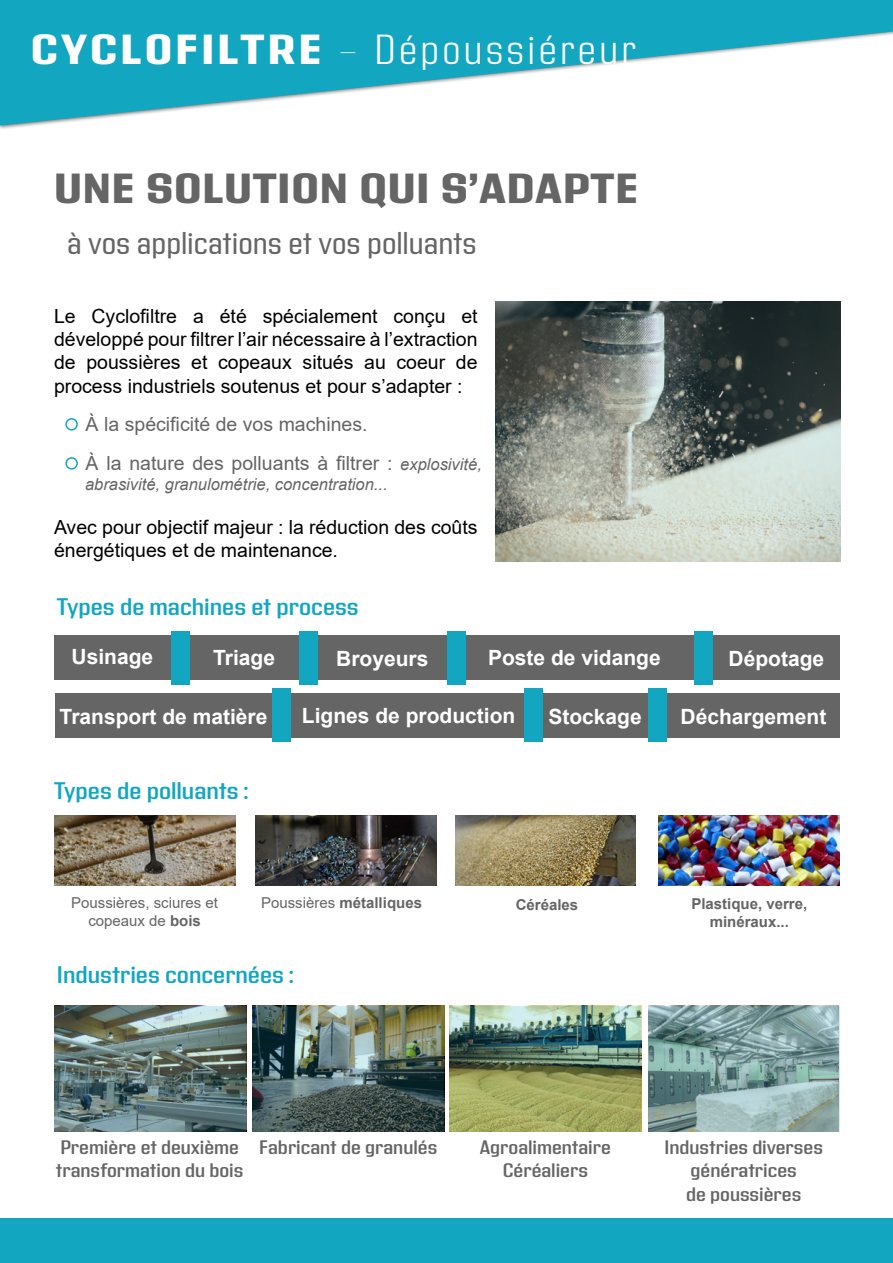
<style>
.page{position:relative;width:893px;height:1263px;background:#fff}
.page>*{position:absolute;margin:0;border:0;box-sizing:border-box;transform-origin:0 0}
.t1{font:300 42px "Address Sans Pro";letter-spacing:.08em;color:#fff}
.t2{font:800 42px "Address Sans Pro";letter-spacing:.02em;color:#656565}
.t3{font:31.5px "Address Sans Pro";color:#656565}
.t4{font:600 24px "Address Sans Pro";color:#13a6c1}
.t5{font:700 21px "Arial";color:#fff}
.t6{font:19.5px/23.4px "Arial";color:#000;text-align:justify}
.t7{font:600 19.5px/23.4px "Address Sans Pro";color:#656565;text-align:center}
.t8{font:19.5px/39px "Arial";color:#656565}
.t9{font:italic 16.5px "Arial";color:#656565}
.t10{font:700 15px/18px "Arial";color:#656565;text-align:center}
.t11{font:15px/18px "Arial";color:#656565;text-align:center}
.s1{font-weight:800}
.s2{font-weight:100}
.s3{font-style:italic;font-size:16.5px}
.s4{font-weight:700}
.s5{font-weight:400}
</style>
<div class="page">
<div style="left:0;top:1218px;width:893px;height:45px;background:#13a6c1"></div>
<svg style="left:0;top:0;width:893px;height:125px;fill:#13a6c1"></svg>
<img style="left:495px;top:302px;width:346px;height:259px">
<img style="left:54px;top:1006px;width:191px;height:125px">
<img style="left:253px;top:1006px;width:191px;height:125px">
<img style="left:450px;top:1006px;width:191px;height:125px">
<svg style="left:648px;top:1006px;width:191px;height:125px;background:#84a3a2"></svg>
<div style="left:55px;top:635px;width:116px;height:45px;background:#656565"></div>
<div style="left:189px;top:635px;width:110px;height:45px;background:#656565"></div>
<div style="left:318px;top:635px;width:139px;height:45px;background:#656565"></div>
<div style="left:454px;top:635px;width:240px;height:45px;background:#656565"></div>
<div style="left:713px;top:635px;width:127px;height:45px;background:#656565"></div>
<div style="left:55px;top:693px;width:217px;height:44px;background:#656565"></div>
<div style="left:291px;top:693px;width:240px;height:44px;background:#656565"></div>
<div style="left:542px;top:693px;width:115px;height:44px;background:#656565"></div>
<div style="left:658px;top:693px;width:182px;height:44px;background:#656565"></div>
<div style="left:171px;top:631px;width:18px;height:53px;background:#13a6c1"></div>
<div style="left:299px;top:631px;width:19px;height:53px;background:#13a6c1"></div>
<div style="left:447px;top:631px;width:19px;height:53px;background:#13a6c1"></div>
<div style="left:694px;top:631px;width:19px;height:53px;background:#13a6c1"></div>
<div style="left:648px;top:689px;width:19px;height:53px;background:#13a6c1"></div>
<div style="left:524px;top:689px;width:19px;height:53px;background:#13a6c1"></div>
<div style="left:272px;top:689px;width:19px;height:53px;background:#13a6c1"></div>
<img style="left:54px;top:815px;width:181px;height:70px">
<img style="left:255px;top:815px;width:181px;height:70px">
<img style="left:455px;top:815px;width:180px;height:70px">
<img style="left:658px;top:815px;width:181px;height:70px">
<div style="left:65px;top:418px;width:13px;height:13px;border:2px solid #13a6c1;border-radius:50%"></div>
<div style="left:65px;top:457px;width:13px;height:13px;border:2px solid #13a6c1;border-radius:50%"></div>
<h1 class="t1" style="left:31px;top:26px;width:607px"><span class="s1">CYCLOFILTRE</span> <span class="s2">-</span> Dépoussiéreur</h1>
<h1 class="t2" style="left:54px;top:164px;width:585px">UNE SOLUTION QUI S’ADAPTE</h1>
<h2 class="t3" style="left:67px;top:226px;width:411px">à vos applications et vos polluants</h2>
<p class="t6" style="left:54px;top:304px;width:425px">Le Cyclofiltre a été spécialement conçu et développé pour filtrer l’air nécessaire à l’extraction de poussières et copeaux situés au coeur de process industriels soutenus et pour s’adapter :</p>
<p class="t8" style="left:85px;top:405px;width:398px">À la spécificité de vos machines.<br>À la nature des polluants à filtrer : <span class="s3">explosivité,</span></p>
<p class="t9" style="left:85px;top:474px;width:304px">abrasivité, granulométrie, concentration...</p>
<p class="t6" style="left:54px;top:515px;width:425px">Avec pour objectif majeur : la réduction des coûts énergétiques et de maintenance.</p>
<p class="t4" style="left:57px;top:593px;width:303px">Types de machines et process</p>
<p class="t5" style="left:72px;top:641px;width:83px">Usinage</p>
<p class="t5" style="left:213px;top:642px;width:63px">Triage</p>
<p class="t5" style="left:488px;top:643px;width:174px">Poste de vidange</p>
<p class="t5" style="left:728px;top:643px;width:97px">Dépotage</p>
<p class="t5" style="left:60px;top:702px;width:209px">Transport de matière</p>
<p class="t5" style="left:302px;top:701px;width:215px">Lignes de production</p>
<p class="t5" style="left:548px;top:702px;width:95px">Stockage</p>
<p class="t5" style="left:680px;top:702px;width:147px">Déchargement</p>
<p class="t5" style="left:336px;top:643px;width:94px">Broyeurs</p>
<p class="t4" style="left:54px;top:777px;width:196px">Types de polluants :</p>
<p class="t11" style="left:71px;top:893px;width:148px">Poussières, sciures et copeaux de <span class="s4">bois</span></p>
<p class="t10" style="left:261px;top:894px;width:162px"><span class="s5">Poussières</span> métalliques</p>
<p class="t10" style="left:516px;top:895px;width:64px">Céréales</p>
<p class="t10" style="left:691px;top:895px;width:117px">Plastique, verre, minéraux...</p>
<p class="t4" style="left:57px;top:961px;width:238px">Industries concernées :</p>
<p class="t7" style="left:56px;top:1136px;width:189px;text-align:left">Première et deuxième transformation du bois</p>
<p class="t7" style="left:259px;top:1136px;width:180px">Fabricant de granulés</p>
<p class="t7" style="left:480px;top:1136px;width:133px">Agroalimentaire<br>Céréaliers</p>
<p class="t7" style="left:664px;top:1136px;width:160px">Industries diverses génératrices<br>de poussières</p>
</div>
